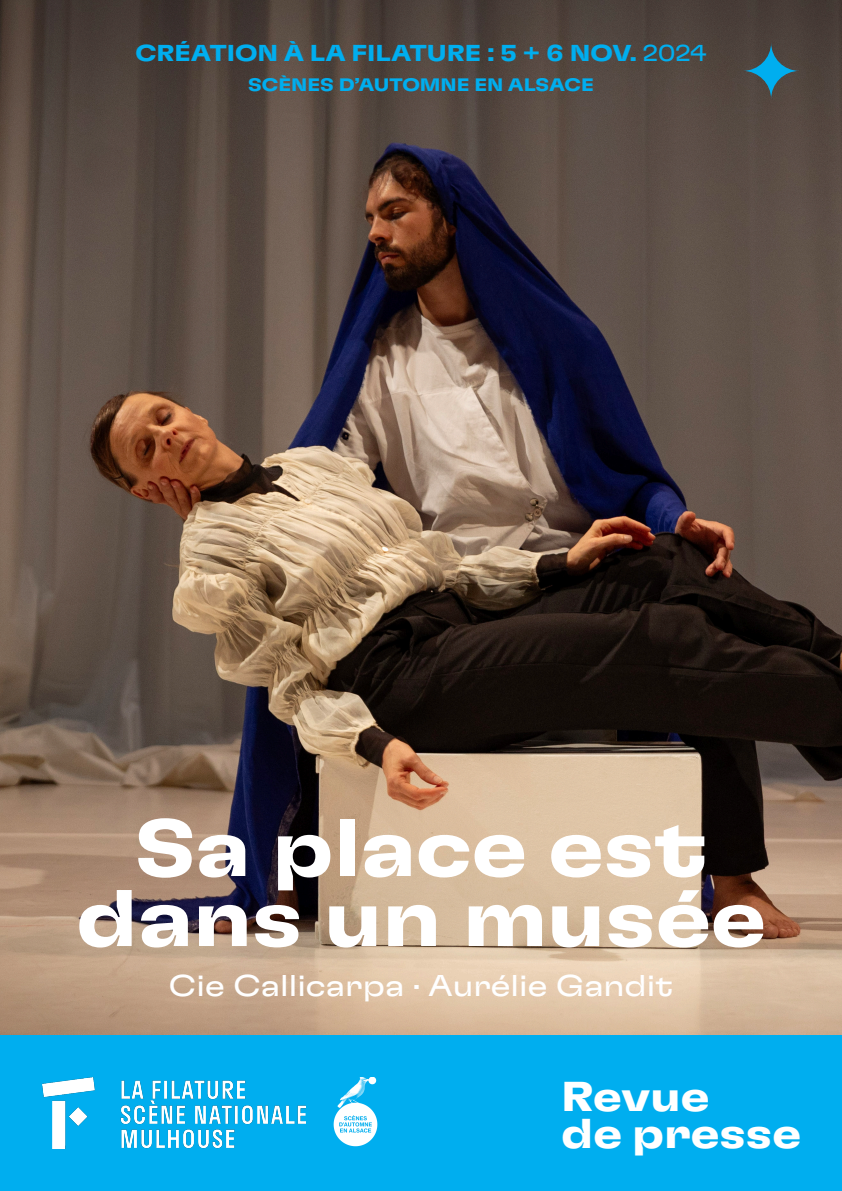
<style>
.page{position:relative;width:842px;height:1191px;background:#fff}
.page>*{position:absolute;margin:0;border:0;box-sizing:border-box;transform-origin:0 0}
.t1{font:700 expanded 80px "GT Flexa";color:#fff}
.t2{font:700 expanded 41.7px "GT Flexa";color:#fff}
.t3{font:expanded 30px "GT Flexa";color:#fff}
.t4{font:700 expanded 23px "GT Flexa";color:#00aeef}
.t5{font:700 expanded 18px "GT Flexa";color:#00aeef}
.s1{font-weight:400}
</style>
<div class="page">
<img style="left:0;top:0;width:842px;height:1035px">
<div style="left:0;top:1035px;width:842px;height:156px;background:#00aeef"></div>
<svg style="left:743px;top:43px;width:56px;height:56px"></svg>
<img style="left:43px;top:1077px;width:262px;height:71px">
<img style="left:333px;top:1077px;width:44px;height:70px">
<p class="t4" style="left:135px;top:38px;width:573px">CRÉATION À LA FILATURE : 5 + 6 NOV. <span class="s1">2024</span></p>
<p class="t5" style="left:248px;top:73px;width:347px">SCÈNES D’AUTOMNE EN ALSACE</p>
<p class="t1" style="left:135px;top:798px;width:574px">Sa place est</p>
<p class="t1" style="left:76px;top:868px;width:691px">dans un musée</p>
<p class="t3" style="left:169px;top:967px;width:505px">Cie Callicarpa · Aurélie Gandit</p>
<p class="t2" style="left:561px;top:1070px;width:150px">Revue</p>
<p class="t2" style="left:561px;top:1107px;width:241px">de presse</p>
</div>
